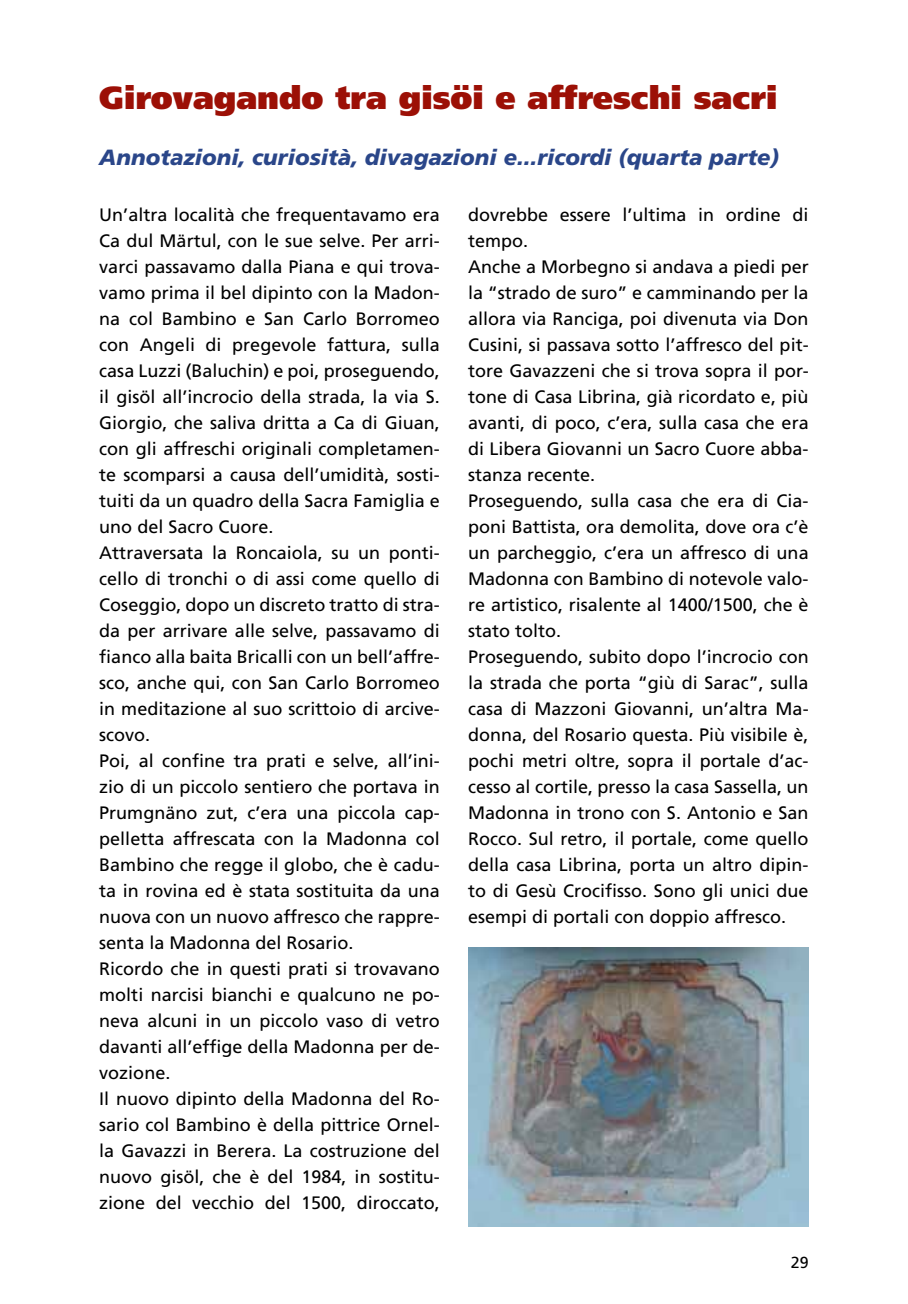
<style>
.page{position:relative;width:908px;height:1304px;background:#fff}
.page>*{position:absolute;margin:0;border:0;box-sizing:border-box;transform-origin:0 0}
.t1{font:900 32px "Frutiger";color:#9c1006}
.t2{font:italic 900 22px "Frutiger";color:#2a4689}
.t3{font:18px/26px "Frutiger";color:#000}
.t4{font:16px "Frutiger";color:#000}
</style>
<div class="page">
<img style="left:468px;top:948px;width:340px;height:279px">
<h1 class="t1" style="left:99px;top:79px;width:679px">Girovagando tra gisöi e affreschi sacri</h1>
<p class="t2" style="left:99px;top:144px;width:681px">Annotazioni, curiosità, divagazioni e...ricordi (quarta parte)</p>
<p class="t3" style="left:99px;top:202px;width:342px">U n’altra località che frequentavamo era Ca dul Märtul, con le sue selve. Per arri&shy;varci passavamo dalla Piana e qui trova&shy;vamo prima il bel dipinto con la Madon&shy;na col Bambino e San Carlo Borromeo con Angeli di pregevole fattura, sulla casa Luzzi (Baluchin) e poi, proseguendo, il gisöl all’incrocio della strada, la via S.<br>Giorgio, che saliva dritta a Ca di Giuan, con gli affreschi originali completamen&shy;te scomparsi a causa dell’umidità, sosti&shy;tuiti da un quadro della Sacra Famiglia e uno del Sacro Cuore.<br>Attraversata la Roncaiola, su un ponti&shy;cello di tronchi o di assi come quello di Coseggio, dopo un discreto tratto di stra&shy;da per arrivare alle selve, passavamo di fianco alla baita B ricalli con un bell’affre&shy;sco, anche qui, con San Carlo Borromeo in meditazione al suo scrittoio di arcive&shy;scovo.<br>Poi, al confine tra prati e selve, all’ini&shy;zio di un piccolo sentiero che portava in Prumgnäno zut, c’era una piccola cap&shy;pelletta affrescata con la M adonna col Bambino che regge il globo, che è cadu&shy;ta in rovina ed è stata sostituita da una nuova con un nuovo affresco che rappre&shy;senta la Madonna del Rosario.<br>Ricordo che in questi prati si trovavano molti narcisi bianchi e qualcuno ne po&shy;neva alcuni in un piccolo vaso di vetro davanti all’effige della Madonna per de&shy;vozione.<br>I l nuovo dipinto della Madonna del Ro&shy;sario col Bambino è della pittrice Ornel&shy;la Gavazzi in Berera. La costruzione del nuovo gisöl, che è del 1984, in sostitu&shy;zione del vecchio del 1500, diroccato,</p>
<p class="t3" style="left:468px;top:201px;width:342px">dovrebbe essere l’ultima in ordine di tempo.<br>Anche a Morbegno si andava a piedi per la “strado de suro” e camminando per la allora via Ranciga, poi divenuta via Don Cusini, si passava sotto l’affresco del pit&shy;tore Gavazzeni che si trova sopra il por&shy;tone di Casa Librina, già ricordato e, più avanti, di poco, c’era, sulla casa che era di Libera Giovanni un Sacro Cuore abba&shy;stanza recente.<br>Proseguendo, sulla casa che era di Cia&shy;poni Battista, ora demolita, dove ora c’è un parcheggio, c’era un affresco di una Madonna con Bambino di notevole valo&shy;re artistico, risalente al 1400/1500, che è stato tolto.<br>Proseguendo, subito dopo l’incrocio con la strada che porta “giù di Sarac”, sulla casa di Mazzoni Giovanni, un’altra Ma&shy;donna, del Rosario questa. Più visibile è, pochi metri oltre, sopra il portale d’ac&shy;cesso al cortile, presso la casa Sassella, un Madonna in trono con S. Antonio e San Rocco. Sul retro, il portale, come quello della casa Librina, porta un altro dipin&shy;to di Gesù Crocifisso. Sono gli unici due esempi di portali con doppio affresco.</p>
<p class="t4" style="left:790px;top:1253px;width:19px">29</p>
</div>
